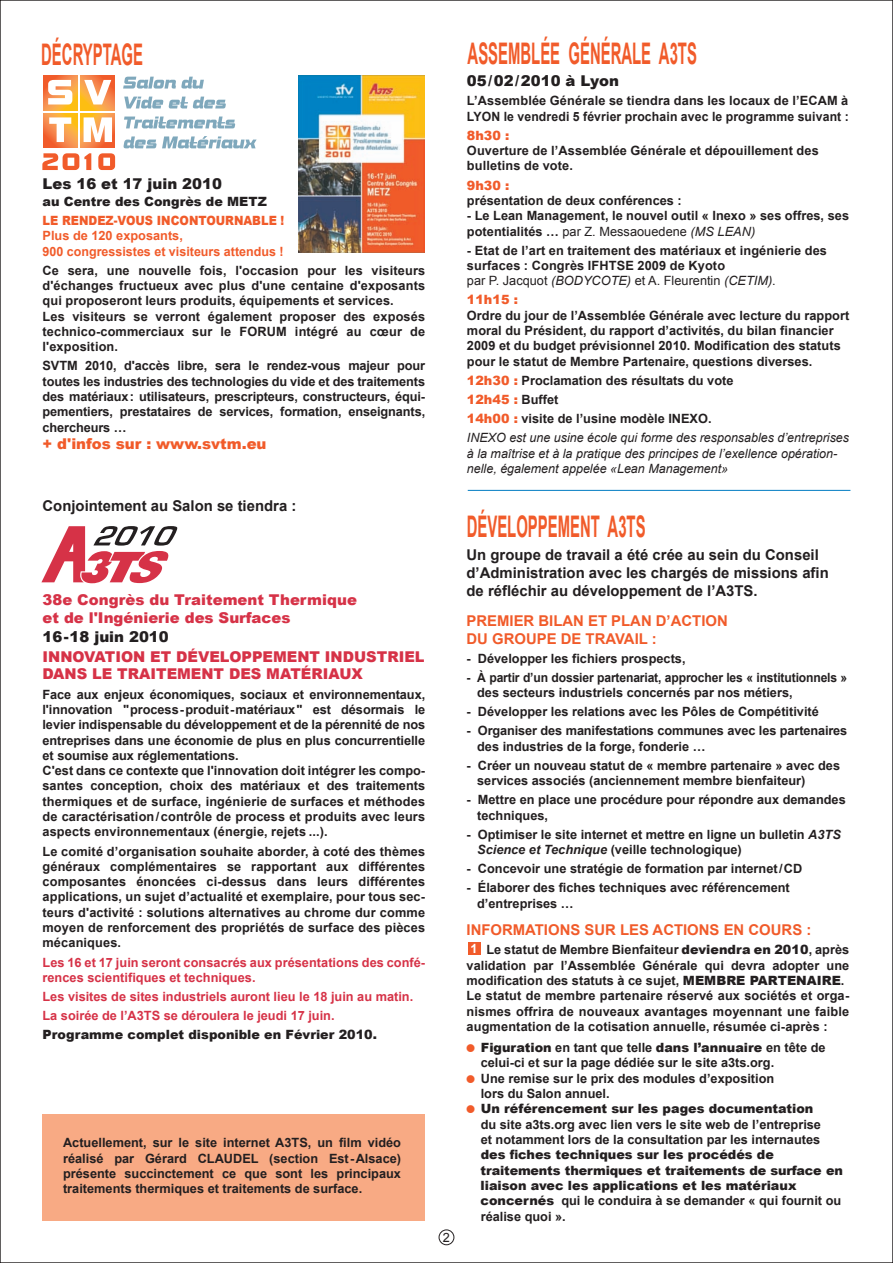
<style>
.page{position:relative;width:893px;height:1263px;background:#fff}
.page>*{position:absolute;margin:0;border:0;box-sizing:border-box;transform-origin:0 0}
.t1{font:700 29.7px "Arial";color:#f15b2a;scale:.5 1}
.t2{font:700 14.85px/17.9px "Arial";color:#231f20}
.t3{font:900 14.85px/18.5px "Arial";color:#d63247}
.t4{font:700 14.85px/17.9px "Arial";color:#f15b2a}
.t5{font:900 14.85px "Arial";color:#231f20}
.t6{font:900 14.85px "Arial";color:#f15b2a}
.t7{font:700 12.75px/15.3px "Arial";color:#231f20}
.t8{font:700 12.75px/19.2px "Arial";color:#d63247}
.t9{font:700 12.75px/15.3px "Arial";color:#231f20;scale:.95 1}
.t10{font:italic 12.75px/15.3px "Arial";color:#231f20}
.t11{font:700 12.75px/15.3px "Arial";color:#f15b2a}
.t12{font:900 12.75px/19.2px "Arial";color:#f15b2a;scale:.89 1}
.t13{font:700 12.75px "Arial";color:#fff}
.t14{font:12.75px "Arial";color:#231f20}
.s1{color:#231f20}
.s2{font-weight:900;color:#231f20}
.s3{font-weight:900;color:#f15b2a}
.s4{font-weight:400}
.s5{font-weight:400;font-style:italic}
.s6{font-style:italic}
.s7{font-weight:900}
</style>
<div class="page">
<svg style="left:43px;top:76px;width:34px;height:34px"></svg>
<svg style="left:48px;top:80px;width:24px;height:25px"></svg>
<svg style="left:81px;top:76px;width:34px;height:34px"></svg>
<svg style="left:43px;top:113px;width:34px;height:35px"></svg>
<svg style="left:81px;top:113px;width:34px;height:35px"></svg>
<svg style="left:84px;top:80px;width:27px;height:24px"></svg>
<svg style="left:49px;top:117px;width:22px;height:25px"></svg>
<svg style="left:84px;top:117px;width:28px;height:25px"></svg>
<svg style="left:42px;top:153px;width:49px;height:17px"></svg>
<svg style="left:98px;top:153px;width:17px;height:17px"></svg>
<svg style="left:123px;top:77px;width:81px;height:12px"></svg>
<svg style="left:124px;top:97px;width:39px;height:11px"></svg>
<svg style="left:169px;top:97px;width:57px;height:11px"></svg>
<svg style="left:124px;top:117px;width:111px;height:11px"></svg>
<svg style="left:124px;top:136px;width:133px;height:12px"></svg>
<svg style="left:41px;top:526px;width:137px;height:57px"></svg>
<img style="left:299px;top:76px;width:125px;height:177px">
<hr style="left:468px;top:490px;width:382px;height:1px;background:#007cc2">
<div style="left:468px;top:942px;width:12px;height:12px;background:#f15b2a"></div>
<div style="left:43px;top:1114px;width:382px;height:106px;background:#f8aa84"></div>
<div style="left:439px;top:1229px;width:15px;height:16px;border:1px solid #231f20;border-radius:50%"></div>
<p class="t1" style="left:41px;top:35px;width:205px">DÉCRYPTAGE</p>
<p class="t5" style="left:43px;top:175px;width:181px">Les 16 et 17 juin 2010</p>
<p class="t12" style="left:43px;top:192px;width:273px"><span class="s1">au Centre des Congrès de METZ<br></span>LE RENDEZ-VOUS INCONTOURNABLE !</p>
<p class="t11" style="left:43px;top:229px;width:243px">Plus de 120 exposants,<br>900 congressistes et visiteurs attendus !</p>
<p class="t7" style="left:43px;top:263px;width:384px">Ce sera, une nouvelle fois, l'occasion pour les visiteurs d'échanges fructueux avec plus d'une centaine d'exposants qui proposeront leurs produits, équipements et services.<br>Les visiteurs se verront également proposer des exposés technico-commerciaux sur le FORUM intégré au cœur de l'exposition.</p>
<p class="t7" style="left:43px;top:359px;width:384px;text-align:justify">SVTM 2010, d'accès libre, sera le rendez-vous majeur pour toutes les industries des technologies du vide et des traitements des matériaux: utilisateurs, prescripteurs, constructeurs, équi&shy;pementiers, prestataires de services, formation, enseignants, chercheurs …</p>
<p class="t6" style="left:43px;top:436px;width:226px">+ d'infos sur : www.svtm.eu</p>
<p class="t2" style="left:43px;top:497px;width:255px">Conjointement au Salon se tiendra :</p>
<p class="t3" style="left:43px;top:591px;width:384px">38e Congrès du Traitement Thermique<br>et de l'Ingénierie des Surfaces<br><span class="s1">16-18 juin 2010<br></span>INNOVATION ET DÉVELOPPEMENT INDUSTRIEL<br>DANS LE TRAITEMENT DES MATÉRIAUX</p>
<p class="t7" style="left:43px;top:687px;width:384px">Face aux enjeux économiques, sociaux et environnementaux, l'innovation "process-produit-matériaux" est désormais le levier indispensable du développement et de la pérennité de nos entreprises dans une économie de plus en plus concurrentielle et soumise aux réglementations.<br>C'est dans ce contexte que l'innovation doit intégrer les compo&shy;santes conception, choix des matériaux et des traitements thermiques et de surface, ingénierie de surfaces et méthodes de caractérisation/contrôle de process et produits avec leurs aspects environnementaux (énergie, rejets ...).</p>
<p class="t7" style="left:43px;top:844px;width:384px;text-align:justify">Le comité d’organisation souhaite aborder, à coté des thèmes généraux complémentaires se rapportant aux différentes composantes énoncées ci-dessus dans leurs différentes applications, un sujet d’actualité et exemplaire, pour tous sec&shy;teurs d'activité : solutions alternatives au chrome dur comme moyen de renforcement des propriétés de surface des pièces mécaniques.</p>
<p class="t8" style="left:43px;top:955px;width:384px;line-height:15.3px">Les 16 et 17 juin seront consacrés aux présentations des confé&shy;rences scientifiques et techniques.</p>
<p class="t8" style="left:43px;top:987px;width:372px">Les visites de sites industriels auront lieu le 18 juin au matin.<br>La soirée de l’A3TS se déroulera le jeudi 17 juin.<br><span class="s2">Programme complet disponible en Février 2010.</span></p>
<p class="t7" style="left:63px;top:1136px;width:339px;text-align:justify">Actuellement, sur le site internet A3TS, un film vidéo réalisé par Gérard CLAUDEL (section Est-Alsace) présente succinctement ce que sont les principaux traitements thermiques et traitements de surface.</p>
<p class="t14" style="left:443px;top:1229px;width:9px">2</p>
<p class="t1" style="left:468px;top:34px;width:460px">ASSEMBLÉE GÉNÉRALE A3TS</p>
<p class="t5" style="left:467px;top:73px;width:153px">05/02/2010 à Lyon</p>
<p class="t7" style="left:467px;top:94px;width:383px">L’Assemblée Générale se tiendra dans les locaux de l’ECAM à<br>LYON le vendredi 5 février prochain avec le programme suivant :</p>
<p class="t7" style="left:467px;top:128px;width:353px"><span class="s3">8h30 :<br></span>Ouverture de l’Assemblée Générale et dépouillement des bulletins de vote.</p>
<p class="t7" style="left:467px;top:178px;width:216px"><span class="s3">9h30 :<br></span>présentation de deux conférences :</p>
<p class="t7" style="left:467px;top:209px;width:384px">- Le Lean Management, le nouvel outil « Inexo » ses offres, ses potentialités … <span class="s4">par Z. Messaouedene</span> <span class="s5">(MS LEAN)</span></p>
<p class="t7" style="left:467px;top:243px;width:362px">- Etat de l’art en traitement des matériaux et ingénierie des surfaces : Congrès IFHTSE 2009 de Kyoto<br><span class="s4">par P. Jacquot</span> <span class="s5">(BODYCOTE)</span> <span class="s4">et A. Fleurentin</span> <span class="s5">(CETIM)</span><span class="s4">.</span></p>
<p class="t7" style="left:467px;top:293px;width:384px"><span class="s3">11h15 :<br></span>Ordre du jour de l’Assemblée Générale avec lecture du rapport moral du Président, du rapport d’activités, du bilan financier 2009 et du budget prévisionnel 2010. Modification des statuts pour le statut de Membre Partenaire, questions diverses.</p>
<p class="t7" style="left:467px;top:371px;width:384px;line-height:19.2px"><span class="s3">12h30 :</span> Proclamation des résultats du vote<br><span class="s3">12h45 :</span> Buffet<br><span class="s3">14h00 :</span> visite de l’usine modèle INEXO.<br><span class="s5">INEXO est une usine école qui forme des responsables d’entreprises</span></p>
<p class="t10" style="left:467px;top:446px;width:372px">à la maîtrise et à la pratique des principes de l’exellence opération&shy;nelle, également appelée «Lean Management»</p>
<p class="t1" style="left:467px;top:507px;width:359px">DÉVELOPPEMENT A3TS</p>
<p class="t2" style="left:467px;top:546px;width:364px">Un groupe de travail a été crée au sein du Conseil d’Administration avec les chargés de missions afin de réfléchir au développement de l’A3TS.</p>
<p class="t4" style="left:467px;top:612px;width:263px">PREMIER BILAN ET PLAN D’ACTION<br>DU GROUPE DE TRAVAIL :</p>
<p class="t7" style="left:467px;top:651px;width:221px">- Développer les fichiers prospects,</p>
<p class="t9" style="left:477px;top:670px;width:391px;text-indent:-11px">- À partir d’un dossier partenariat, approcher les « institutionnels » des secteurs industriels concernés par nos métiers,</p>
<p class="t7" style="left:467px;top:704px;width:354px">- Développer les relations avec les Pôles de Compétitivité</p>
<p class="t7" style="left:477px;top:724px;width:372px;text-indent:-11px">- Organiser des manifestations communes avec les partenaires des industries de la forge, fonderie …</p>
<p class="t7" style="left:477px;top:758px;width:364px;text-indent:-11px">- Créer un nouveau statut de « membre partenaire » avec des services associés (anciennement membre bienfaiteur)</p>
<p class="t7" style="left:477px;top:792px;width:370px;text-indent:-11px">- Mettre en place une procédure pour répondre aux demandes techniques,</p>
<p class="t7" style="left:477px;top:827px;width:365px;text-indent:-11px">- Optimiser le site internet et mettre en ligne un bulletin <span class="s6">A3TS<br>Science et Technique</span> (veille technologique)</p>
<p class="t7" style="left:467px;top:861px;width:337px">- Concevoir une stratégie de formation par internet/CD</p>
<p class="t7" style="left:477px;top:880px;width:314px;text-indent:-11px">- Élaborer des fiches techniques avec référencement d’entreprises …</p>
<p class="t4" style="left:467px;top:921px;width:346px">INFORMATIONS SUR LES ACTIONS EN COURS :</p>
<p class="t7" style="left:467px;top:943px;width:384px;text-indent:20px">Le statut de Membre Bienfaiteur <span class="s7">deviendra en 2010</span>, après validation par l’Assemblée Générale qui devra adopter une modification des statuts à ce sujet, <span class="s7">MEMBRE PARTENAIRE</span>.<br>Le statut de membre partenaire réservé aux sociétés et orga&shy;nismes offrira de nouveaux avantages moyennant une faible augmentation de la cotisation annuelle, résumée ci-après :</p>
<p class="t7" style="left:481px;top:1040px;width:364px"><span class="s7">Figuration</span> en tant que telle <span class="s7">dans l’annuaire</span> en tête de celui-ci et sur la page dédiée sur le site a3ts.org.<br>Une remise sur le prix des modules d’exposition<br>lors du Salon annuel.<br><span class="s7">Un référencement sur les pages documentation<br></span>du site a3ts.org avec lien vers le site web de l’entreprise<br>et notamment lors de la consultation par les internautes <span class="s7">des fiches techniques sur les procédés de traitements thermiques et traitements de surface en liaison avec les applications et les matériaux concernés</span> qui le conduira à se demander « qui fournit ou réalise quoi ».</p>
<p class="t13" style="left:471px;top:940px;width:9px">1</p>
</div>
